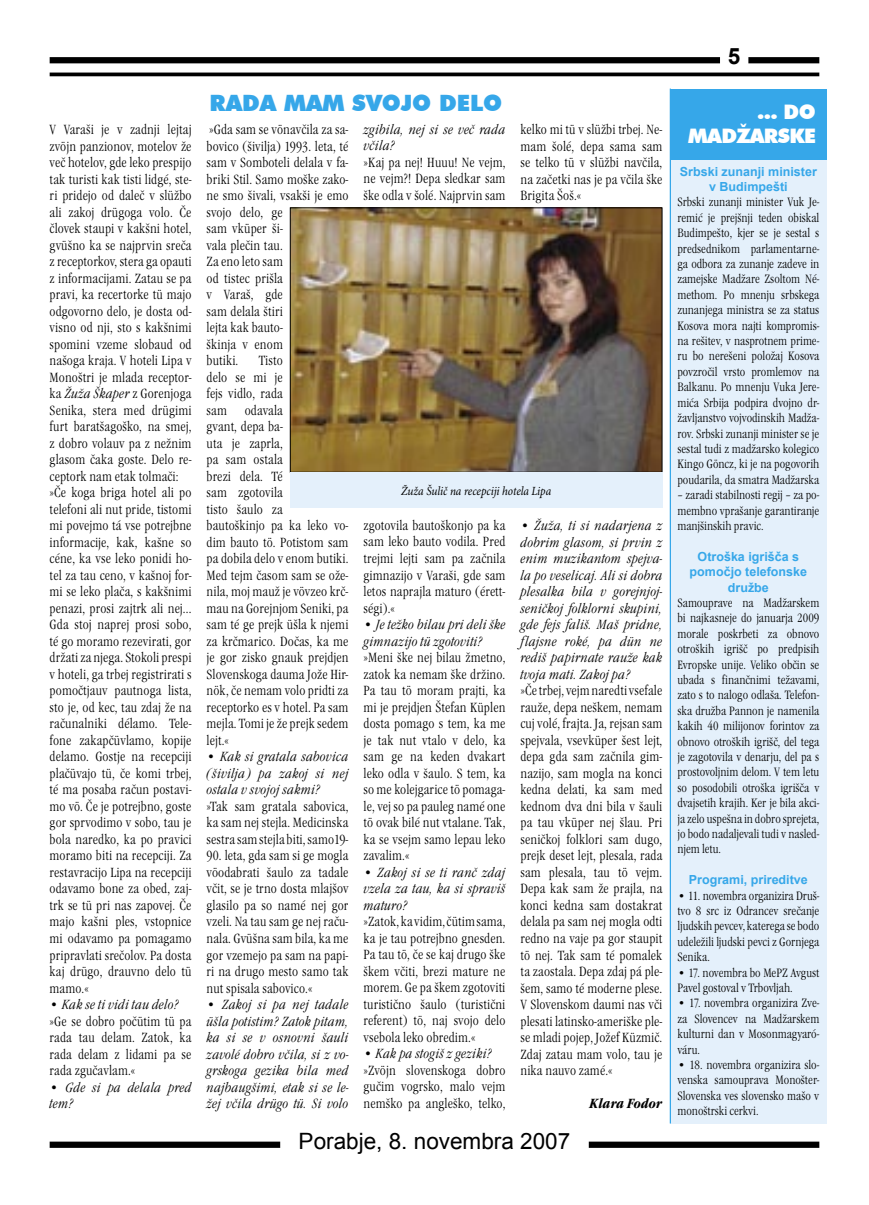
<style>
.page{position:relative;width:869px;height:1205px;background:#fff}
.page>*{position:absolute;margin:0;border:0;box-sizing:border-box;transform-origin:0 0}
.t1{font:22.5px "Arial";color:#000}
.t2{font:900 22.5px "Futura BT";color:#36a7e9}
.t3{font:700 22.5px "Arial";color:#000}
.t4{font:900 20px/24px "Futura BT";letter-spacing:-.025em;color:#fff;text-align:right}
.t5{font:13.75px/16.5px "Garamond Itc TEE Ligh Cond";letter-spacing:.01em;color:#000;text-align:justify}
.t6{font:13.75px/16.5px "Garamond Itc TEE Ligh Cond Ital";letter-spacing:.01em;color:#000;text-align:justify}
.t7{font:italic 700 condensed 13.75px "Garamond Itc TEE";letter-spacing:.01em;color:#000}
.t8{font:12.5px/15.4px "Garamond Itc TEE Ligh Cond";color:#000;text-align:justify}
.t9{font:700 12.5px/15.4px "Arial";color:#36a7e9;text-align:center}
.t10{font:italic 12.5px "Minion Pro";letter-spacing:-.005em;color:#000;scale:.9 1}
.s1{font-family:"Garamond Itc TEE Ligh Cond Ital"}
</style>
<div class="page">
<div style="left:50px;top:1141px;width:230px;height:7px;background:#000"></div>
<div style="left:588px;top:1141px;width:231px;height:7px;background:#000"></div>
<hr style="left:50px;top:73px;width:769px;height:3px;background:#000">
<div style="left:748px;top:57px;width:71px;height:6px;background:#000"></div>
<div style="left:50px;top:57px;width:669px;height:6px;background:#000"></div>
<div style="left:670px;top:89px;width:156px;height:1034px;background:#e4f0fb"></div>
<div style="left:670px;top:89px;width:156px;height:70px;background:#36a7e9"></div>
<hr style="left:669px;top:89px;width:1px;height:1034px;background:#36a7e9">
<img style="left:292px;top:209px;width:368px;height:261px">
<div style="left:290px;top:207px;width:372px;height:265px;border:1px solid #000"></div>
<div style="left:290px;top:472px;width:372px;height:36px;background:#e4f0fb"></div>
<p class="t5" style="left:50px;top:122px;width:143px;text-align:left">V Varaši je v zadnji lejtaj zvöjn panzionov, motelov že več hotelov, gde leko prespijo tak turisti kak tisti lidgé, ste&shy;ri pridejo od daleč v slüžbo ali zakoj drügoga volo. Če človek staupi v kakšni hotel, gvüšno ka se najprvin sreča z receptorkov, stera ga opauti z informacijami. Zatau se pa pravi, ka recertorke tü majo odgovorno delo, je dosta od&shy;visno od nji, sto s kakšnimi spomini vzeme slobaud od našoga kraja. V hoteli Lipa v<br>Monoštri je mlada receptor&shy;ka <span class="s1">Žuža Škaper</span> z Gorenjoga<br>Senika, stera med drügimi furt baratšagoško, na smej, z dobro volauv pa z nežnim glasom čaka goste. Delo re&shy;ceptork nam etak tolmači: »Če koga briga hotel ali po telefoni ali nut pride, tistomi mi povejmo tá vse potrejbne informacije, kak, kašne so céne, ka vse leko ponidi ho&shy;tel za tau ceno, v kašnoj for&shy;mi se leko plača, s kakšnimi penazi, prosi zajtrk ali nej...<br>Gda stoj naprej prosi sobo, té go moramo rezevirati, gor držati za njega. Stokoli prespi v hoteli, ga trbej registrirati s pomočtjauv pautnoga lista, sto je, od kec, tau zdaj že na računalniki délamo. Tele&shy;fone zakapčüvlamo, kopije delamo. Gostje na recepciji plačüvajo tü, če komi trbej, té ma posaba račun postavi&shy;mo vö. Če je potrejbno, goste gor sprvodimo v sobo, tau je bola naredko, ka po pravici moramo biti na recepciji. Za restavracijo Lipa na recepciji odavamo bone za obed, zaj&shy;trk se tü pri nas zapovej. Če majo kašni ples, vstopnice mi odavamo pa pomagamo pripravlati srečolov. Pa dosta kaj drügo, drauvno delo tü mamo.«</p>
<p class="t6" style="left:50px;top:996px;width:131px">• Kak se ti vidi tau delo?</p>
<p class="t5" style="left:50px;top:1013px;width:143px">»Ge se dobro počütim tü pa rada tau delam. Zatok, ka rada delam z lidami pa se rada zgučavlam.«</p>
<p class="t6" style="left:50px;top:1079px;width:143px">• Gde si pa delala pred tem?</p>
<h1 class="t2" style="left:209px;top:90px;width:294px">RADA MAM SVOJO DELO</h1>
<p class="t5" style="left:206px;top:122px;width:143px;text-align:left">»Gda sam se vönavčila za sa&shy;bovico (šivilja) 1993. leta, té sam v Somboteli delala v fa&shy;briki Stil. Samo moške zako&shy;ne smo šivali, vsakši je emo svojo delo, ge<br>sam vküper ši-<br>vala plečin tau.<br>Za eno leto sam<br>od tistec prišla<br>v Varaš, gde<br>sam delala štiri<br>lejta kak bauto-<br>škinja v enom<br>butiki.</p>
<p class="t5" style="left:206px;top:353px;width:78px;text-indent:52px">Tisto delo se mi je fejs vidlo, rada sam</p>
<p class="t5" style="left:206px;top:402px;width:143px;text-align:left;text-indent:38px">odavala<br>gvant, depa ba-<br>uta je zaprla,<br>pa sam ostala<br>brezi dela. Té<br>sam zgotovila<br>tisto šaulo za<br>bautoškinjo pa ka leko vo&shy;dim bauto tö. Potistom sam pa dobila delo v enom butiki.<br>Med tejm časom sam se ože&shy;nila, moj mauž je vövzeo krč&shy;mau na Gorejnjom Seniki, pa sam té ge prejk üšla k njemi za krčmarico. Dočas, ka me je gor zisko gnauk prejdjen<br>Slovenskoga dauma Jože Hir&shy;nök, če nemam volo pridti za receptorko es v hotel. Pa sam mejla. Tomi je že prejk sedem lejt.«</p>
<p class="t6" style="left:206px;top:749px;width:143px">• Kak si gratala sabovica (šivilja) pa zakoj si nej ostala v svojoj sakmi?</p>
<p class="t5" style="left:206px;top:798px;width:143px">»Tak sam gratala sabovica, ka sam nej stejla. Medicinska sestra sam stejla biti, samo19-</p>
<p class="t5" style="left:206px;top:848px;width:143px">90. leta, gda sam si ge mogla vöodabrati šaulo za tadale včit, se je trno dosta mlajšov glasilo pa so namé nej gor vzeli. Na tau sam ge nej raču&shy;nala. Gvüšna sam bila, ka me gor vzemejo pa sam na papi&shy;ri na drugo mesto samo tak nut spisala sabovico.«</p>
<p class="t6" style="left:206px;top:996px;width:143px">• Zakoj si pa nej tadale üšla potistim? Zatok pitam, ka si se v osnovni šauli zavolé dobro včila, si z vo&shy;grskoga gezika bila med najbaugšimi, etak si se le&shy;žej včila drügo tü. Si volo</p>
<p class="t6" style="left:363px;top:122px;width:143px">zgibila, nej si se več rada včila?</p>
<p class="t5" style="left:363px;top:154px;width:143px">»Kaj pa nej! Huuu! Ne vejm, ne vejm?! Depa sledkar sam ške odla v šolé. Najprvin sam</p>
<p class="t5" style="left:520px;top:122px;width:143px">kelko mi tü v slüžbi trbej. Ne&shy;mam šolé, depa sama sam se telko tü v slüžbi navčila, na začetki nas je pa včila ške Brigita Šoš.«</p>
<p class="t10" style="left:401px;top:483px;width:168px">Žuža Šulič na recepciji hotela Lipa</p>
<p class="t5" style="left:363px;top:517px;width:143px">zgotovila bautoškonjo pa ka sam leko bauto vodila. Pred trejmi lejti sam pa začnila gimnazijo v Varaši, gde sam letos naprajla maturo (érett&shy;ségi).«</p>
<p class="t6" style="left:363px;top:617px;width:143px">• Je težko bilau pri deli ške gimnazijo tü zgotoviti?</p>
<p class="t5" style="left:363px;top:649px;width:143px">»Meni ške nej bilau žmetno, zatok ka nemam ške držino.<br>Pa tau tö moram prajti, ka mi je prejdjen Štefan Küplen dosta pomago s tem, ka me je tak nut vtalo v delo, ka sam ge na keden dvakart leko odla v šaulo. S tem, ka so me kolejgarice tö pomaga&shy;le, vej so pa pauleg namé one tö ovak bilé nut vtalane. Tak, ka se vsejm samo lepau leko zavalim.«</p>
<p class="t6" style="left:363px;top:864px;width:143px">• Zakoj si se ti ranč zdaj vzela za tau, ka si spraviš maturo?</p>
<p class="t5" style="left:363px;top:913px;width:143px">»Zatok, ka vidim, čütim sama, ka je tau potrejbno gnesden.<br>Pa tau tö, če se kaj drugo ške škem včiti, brezi mature ne morem. Ge pa škem zgotoviti turistično šaulo (turistični referent) tö, naj svojo delo vsebola leko obredim.«</p>
<p class="t6" style="left:363px;top:1046px;width:130px">• Kak pa stogiš z geziki?</p>
<p class="t5" style="left:363px;top:1062px;width:143px">»Zvöjn slovenskoga dobro gučim vogrsko, malo vejm nemško pa angleško, telko,</p>
<p class="t6" style="left:520px;top:518px;width:143px">• Žuža, ti si nadarjena z dobrim glasom, si prvin z enim muzikantom spejva&shy;la po veselicaj. Ali si dobra plesalka bila v gorejnjoj&shy;seničkoj folklorni skupini, gde fejs fališ. Maš pridne, flajsne roké, pa dün ne rediš papirnate rauže kak tvoja mati. Zakoj pa?</p>
<p class="t5" style="left:520px;top:683px;width:143px">»Če trbej, vejm naredti vsefale rauže, depa neškem, nemam cuj volé, frajta. Ja, rejsan sam spejvala, vsevküper šest lejt, depa gda sam začnila gim&shy;nazijo, sam mogla na konci kedna delati, ka sam med kednom dva dni bila v šauli pa tau vküper nej šlau. Pri seničkoj folklori sam dugo, prejk deset lejt, plesala, rada sam plesala, tau tö vejm.<br>Depa kak sam že prajla, na konci kedna sam dostakrat delala pa sam nej mogla odti redno na vaje pa gor staupit tö nej. Tak sam té pomalek ta zaostala. Depa zdaj pá ple&shy;šem, samo té moderne plese.<br>V Slovenskom daumi nas vči plesati latinsko-ameriške ple&shy;se mladi pojep, Jožef Küzmič.<br>Zdaj zatau mam volo, tau je nika nauvo zamé.«</p>
<p class="t7" style="left:589px;top:1095px;width:74px">Klara Fodor</p>
<h1 class="t1" style="left:298px;top:1126px;width:273px">Porabje, 8. novembra 2007</h1>
<h1 class="t3" style="left:727px;top:41px;width:14px">5</h1>
<h2 class="t4" style="left:687px;top:100px;width:129px">… DO<br>MADŽARSKE</h2>
<p class="t9" style="left:679px;top:164px;width:138px">Srbski zunanji minister v Budimpešti</p>
<p class="t8" style="left:677px;top:195px;width:143px">Srbski zunanji minister Vuk Je&shy;remić je prejšnji teden obiskal Budimpešto, kjer se je sestal s predsednikom parlamentarne&shy;ga odbora za zunanje zadeve in zamejske Madžare Zsoltom Né&shy;methom. Po mnenju srbskega zunanjega ministra se za status Kosova mora najti kompromis&shy;na rešitev, v nasprotnem prime&shy;ru bo nerešeni položaj Kosova povzročil vrsto promlemov na Balkanu. Po mnenju Vuka Jere&shy;mića Srbija podpira dvojno dr&shy;žavljanstvo vojvodinskih Madža&shy;rov. Srbski zunanji minister se je sestal tudi z madžarsko kolegico Kingo Göncz, ki je na pogovorih poudarila, da smatra Madžarska</p>
<p class="t8" style="left:677px;top:487px;width:143px">– zaradi stabilnosti regij – za po&shy;membno vprašanje garantiranje manjšinskih pravic.</p>
<p class="t9" style="left:689px;top:549px;width:119px">Otroška igrišča s pomočjo telefonske družbe</p>
<p class="t8" style="left:677px;top:595px;width:143px">Samouprave na Madžarskem bi najkasneje do januarja 2009 morale poskrbeti za obnovo otroških igrišč po predpisih Evropske unije. Veliko občin se ubada s finančnimi težavami, zato s to nalogo odlaša. Telefon&shy;ska družba Pannon je namenila kakih 40 milijonov forintov za obnovo otroških igrišč, del tega je zagotovila v denarju, del pa s prostovoljnim delom. V tem letu so posodobili otroška igrišča v dvajsetih krajih. Ker je bila akci&shy;ja zelo uspešna in dobro sprejeta, jo bodo nadaljevali tudi v nasled&shy;njem letu.</p>
<p class="t9" style="left:688px;top:872px;width:120px">Programi, prireditve</p>
<p class="t8" style="left:677px;top:888px;width:143px">• 11. novembra organizira Druš&shy;tvo 8 src iz Odrancev srečanje ljudskih pevcev, katerega se bodo udeležili ljudski pevci z Gornjega Senika.</p>
<p class="t8" style="left:677px;top:965px;width:143px">• 17. novembra bo MePZ Avgust<br>Pavel gostoval v Trbovljah.</p>
<p class="t8" style="left:677px;top:995px;width:143px">• 17. novembra organizira Zve&shy;za Slovencev na Madžarskem kulturni dan v Mosonmagyaró&shy;váru.</p>
<p class="t8" style="left:677px;top:1057px;width:143px">• 18. novembra organizira slo&shy;venska samouprava Monošter-Slovenska ves slovensko mašo v monoštrski cerkvi.</p>
</div>
